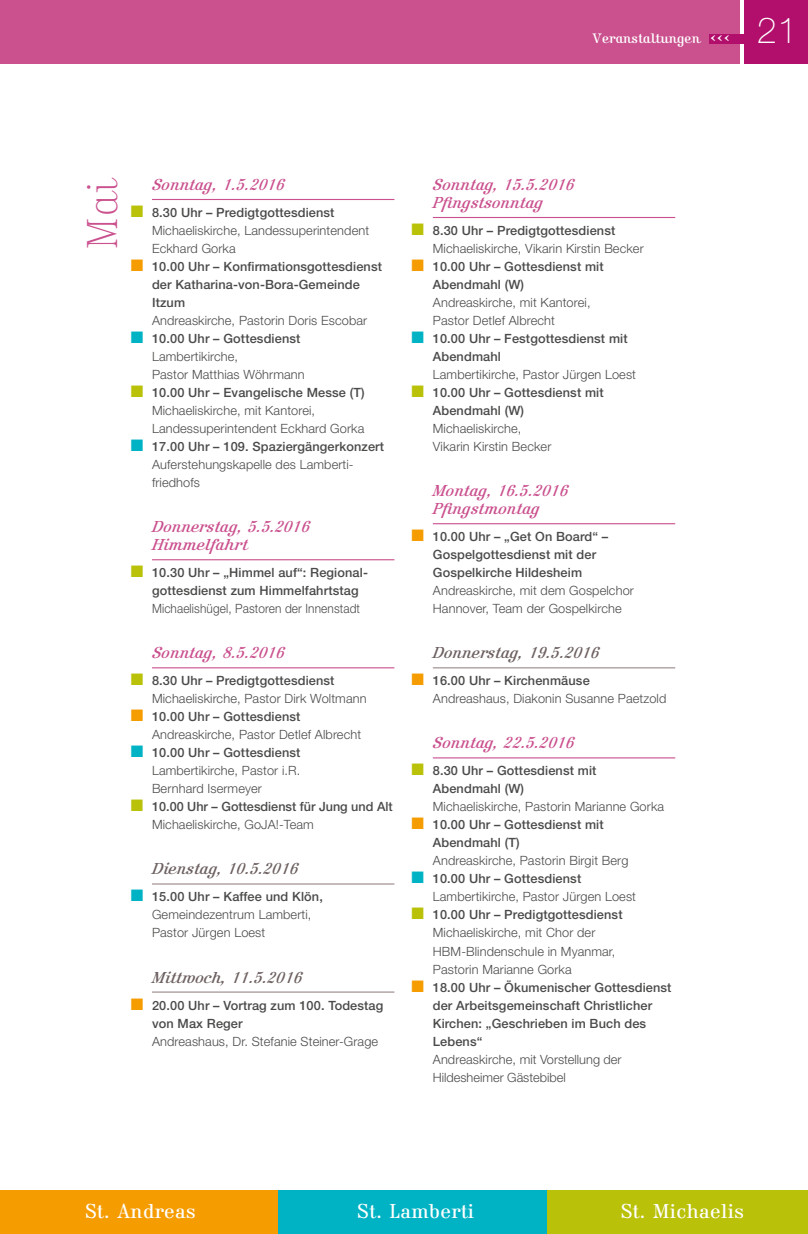
<style>
.page{position:relative;width:808px;height:1234px;background:#fff}
.page>*{position:absolute;margin:0;border:0;box-sizing:border-box;transform-origin:0 0}
.t1{font:45px "Kursivschrift Steh Har";color:#ca508e}
.t2{font:100 36px "Helvetica Neue LT Std";color:#fff}
.t3{font:21px "Roemisch Stehend";letter-spacing:.02em;color:#fff}
.t4{font:16.5px/18px "Kursivschrift Liegend";letter-spacing:.01em;color:#ca508e}
.t5{font:16.5px "Kursivschrift Liegend";letter-spacing:.01em;color:#6d6060}
.t6{font:14.25px "Kursivschrift Stehend";letter-spacing:.01em;color:#fff}
.t7{font:300 12.75px/18px "Helvetica Neue LT Std";letter-spacing:.01em;color:#4a4a49}
.t8{font:500 12.75px/18px "Helvetica Neue LT Std";letter-spacing:.01em;color:#4a4a49}
.t9{font:300 12.75px "Helvetica Neue LT Std";letter-spacing:.01em;color:#4a4a49;scale:.93 1}
.s1{font-size:19.5px}
.s2{color:#bac109}
.s3{font-weight:500}
.s4{color:#f59c00}
.s5{color:#00b3c4}
.s6{font-weight:300}
</style>
<div class="page">
<div style="left:0;top:0;width:740px;height:64px;background:#ca508e"></div>
<div style="left:744px;top:0;width:64px;height:64px;background:#b20e6b"></div>
<div style="left:709px;top:34px;width:41px;height:9px;background:#b20e6b"></div>
<hr style="left:152px;top:199px;width:242px;height:1px;background:#ca508e">
<hr style="left:152px;top:559px;width:242px;height:1px;background:#ca508e">
<hr style="left:152px;top:667px;width:242px;height:1px;background:#ca508e">
<hr style="left:152px;top:883px;width:242px;height:1px;background:#9a8888">
<hr style="left:152px;top:991px;width:242px;height:1px;background:#9a8888">
<hr style="left:433px;top:217px;width:242px;height:1px;background:#ca508e">
<hr style="left:433px;top:523px;width:242px;height:1px;background:#ca508e">
<hr style="left:433px;top:667px;width:242px;height:1px;background:#9a8888">
<hr style="left:433px;top:757px;width:242px;height:1px;background:#ca508e">
<div style="left:0;top:1189px;width:278px;height:44px;background:#f59c00"></div>
<div style="left:278px;top:1189px;width:269px;height:44px;background:#00b3c4"></div>
<div style="left:547px;top:1189px;width:261px;height:44px;background:#bac109"></div>
<p class="t6" style="left:592px;top:30px;width:139px">Veranstaltungen <span class="s1">‹‹‹</span></p>
<h2 class="t2" style="left:757px;top:9px;width:42px">21</h2>
<h1 class="t1" style="left:76px;top:249px;width:73px;rotate:-90deg">Mai</h1>
<p class="t4" style="left:152px;top:176px;width:134px">Sonntag, 1.5.2016</p>
<p class="t7" style="left:152px;top:203px;width:219px;text-indent:-21px"><span class="s2">■</span> <span class="s3">8.30 Uhr – Predigtgottesdienst<br></span>Michaeliskirche, Landessuperintendent<br>Eckhard Gorka</p>
<p class="t8" style="left:152px;top:257px;width:232px;text-indent:-21px"><span class="s4">■</span> 10.00 Uhr – Konfirmationsgottesdienst der Katharina-von-Bora-Gemeinde<br>Itzum</p>
<p class="t7" style="left:152px;top:311px;width:217px">Andreaskirche, Pastorin Doris Escobar</p>
<p class="t7" style="left:152px;top:329px;width:154px;text-indent:-21px"><span class="s5">■</span> <span class="s3">10.00 Uhr – Gottesdienst<br></span>Lambertikirche,<br>Pastor Matthias Wöhrmann</p>
<p class="t7" style="left:152px;top:383px;width:214px;text-indent:-21px"><span class="s2">■</span> <span class="s3">10.00 Uhr – Evangelische Messe (T)<br></span>Michaeliskirche, mit Kantorei,<br>Landessuperintendent Eckhard Gorka</p>
<p class="t7" style="left:152px;top:437px;width:234px;text-indent:-21px"><span class="s5">■</span> <span class="s3">17.00 Uhr – 109. Spaziergängerkonzert<br></span>Auferstehungskapelle des Lamberti&shy;friedhofs</p>
<p class="t4" style="left:152px;top:518px;width:159px">Donnerstag, 5.5.2016<br>Himmelfahrt</p>
<p class="t8" style="left:152px;top:563px;width:217px;text-indent:-21px"><span class="s2">■</span> 10.30 Uhr – „Himmel auf“: Regional&shy;gottesdienst zum Himmelfahrtstag</p>
<p class="t9" style="left:152px;top:600px;width:225px">Michaelishügel, Pastoren der Innenstadt</p>
<p class="t4" style="left:152px;top:644px;width:134px">Sonntag, 8.5.2016</p>
<p class="t7" style="left:152px;top:671px;width:216px;text-indent:-21px"><span class="s2">■</span> <span class="s3">8.30 Uhr – Predigtgottesdienst<br></span>Michaeliskirche, Pastor Dirk Woltmann</p>
<p class="t7" style="left:152px;top:707px;width:211px;text-indent:-21px"><span class="s4">■</span> <span class="s3">10.00 Uhr – Gottesdienst<br></span>Andreaskirche, Pastor Detlef Albrecht</p>
<p class="t7" style="left:152px;top:743px;width:150px;text-align:justify;text-indent:-21px"><span class="s5">■</span> <span class="s3">10.00 Uhr – Gottesdienst </span>Lambertikirche, Pastor i.R.<br>Bernhard Isermeyer</p>
<p class="t8" style="left:152px;top:797px;width:242px;text-indent:-21px"><span class="s2">■</span> 10.00 Uhr – Gottesdienst für Jung und Alt<br><span class="s6">Michaeliskirche, GoJA!-Team</span></p>
<p class="t5" style="left:152px;top:859px;width:148px">Dienstag, 10.5.2016</p>
<p class="t7" style="left:152px;top:887px;width:172px;text-indent:-21px"><span class="s5">■</span> <span class="s3">15.00 Uhr – Kaffee und Klön,<br></span>Gemeindezentrum Lamberti,<br>Pastor Jürgen Loest</p>
<p class="t5" style="left:152px;top:967px;width:152px">Mittwoch, 11.5.2016</p>
<p class="t8" style="left:152px;top:995px;width:233px;text-indent:-21px"><span class="s4">■</span> 20.00 Uhr – Vortrag zum 100. Todestag von Max Reger</p>
<p class="t7" style="left:152px;top:1031px;width:228px">Andreashaus, Dr. Stefanie Steiner-Grage</p>
<p class="t4" style="left:433px;top:176px;width:143px">Sonntag, 15.5.2016<br>Pfingstsonntag</p>
<p class="t7" style="left:433px;top:221px;width:212px;text-indent:-21px"><span class="s2">■</span> <span class="s3">8.30 Uhr – Predigtgottesdienst<br></span>Michaeliskirche, Vikarin Kirstin Becker</p>
<p class="t8" style="left:433px;top:257px;width:172px;text-indent:-21px"><span class="s4">■</span> 10.00 Uhr – Gottesdienst mit<br>Abendmahl (W)</p>
<p class="t7" style="left:433px;top:293px;width:159px">Andreaskirche, mit Kantorei,<br>Pastor Detlef Albrecht</p>
<p class="t8" style="left:433px;top:329px;width:196px;text-indent:-21px"><span class="s5">■</span> 10.00 Uhr – Festgottesdienst mit<br>Abendmahl</p>
<p class="t7" style="left:433px;top:365px;width:205px">Lambertikirche, Pastor Jürgen Loest</p>
<p class="t8" style="left:433px;top:383px;width:172px;text-indent:-21px"><span class="s2">■</span> 10.00 Uhr – Gottesdienst mit<br>Abendmahl (W)</p>
<p class="t7" style="left:433px;top:419px;width:120px">Michaeliskirche,<br>Vikarin Kirstin Becker</p>
<p class="t4" style="left:433px;top:482px;width:137px">Montag, 16.5.2016<br>Pfingstmontag</p>
<p class="t8" style="left:433px;top:527px;width:177px;text-indent:-21px"><span class="s4">■</span> 10.00 Uhr – „Get On Board“ –<br>Gospelgottesdienst mit der<br>Gospelkirche Hildesheim</p>
<p class="t7" style="left:433px;top:581px;width:203px">Andreaskirche, mit dem Gospelchor<br>Hannover, Team der Gospelkirche</p>
<p class="t5" style="left:433px;top:643px;width:168px">Donnerstag, 19.5.2016</p>
<p class="t7" style="left:433px;top:671px;width:235px;text-indent:-21px"><span class="s4">■</span> <span class="s3">16.00 Uhr – Kirchenmäuse<br></span>Andreashaus, Diakonin Susanne Paetzold</p>
<p class="t4" style="left:433px;top:734px;width:143px">Sonntag, 22.5.2016</p>
<p class="t8" style="left:433px;top:761px;width:165px;text-indent:-21px"><span class="s2">■</span> 8.30 Uhr – Gottesdienst mit<br>Abendmahl (W)</p>
<p class="t7" style="left:433px;top:797px;width:233px">Michaeliskirche, Pastorin Marianne Gorka</p>
<p class="t8" style="left:433px;top:815px;width:172px;text-indent:-21px"><span class="s4">■</span> 10.00 Uhr – Gottesdienst mit<br>Abendmahl (T)</p>
<p class="t7" style="left:433px;top:851px;width:197px">Andreaskirche, Pastorin Birgit Berg</p>
<p class="t7" style="left:433px;top:869px;width:205px;text-indent:-21px"><span class="s5">■</span> <span class="s3">10.00 Uhr – Gottesdienst<br></span>Lambertikirche, Pastor Jürgen Loest</p>
<p class="t7" style="left:433px;top:905px;width:191px;text-indent:-21px"><span class="s2">■</span> <span class="s3">10.00 Uhr – Predigtgottesdienst<br></span>Michaeliskirche, mit Chor der<br>HBM-Blindenschule in Myanmar,<br>Pastorin Marianne Gorka</p>
<p class="t8" style="left:433px;top:977px;width:240px;text-indent:-21px"><span class="s4">■</span> 18.00 Uhr – Ökumenischer Gottesdienst der Arbeitsgemeinschaft Christlicher<br>Kirchen: „Geschrieben im Buch des<br>Lebens“</p>
<p class="t7" style="left:433px;top:1049px;width:190px">Andreaskirche, mit Vorstellung der<br>Hildesheimer Gästebibel</p>
<h3 class="t3" style="left:85px;top:1198px;width:112px">St. Andreas</h3>
<h3 class="t3" style="left:357px;top:1198px;width:118px">St. Lamberti</h3>
<h3 class="t3" style="left:621px;top:1198px;width:125px">St. Michaelis</h3>
</div>
